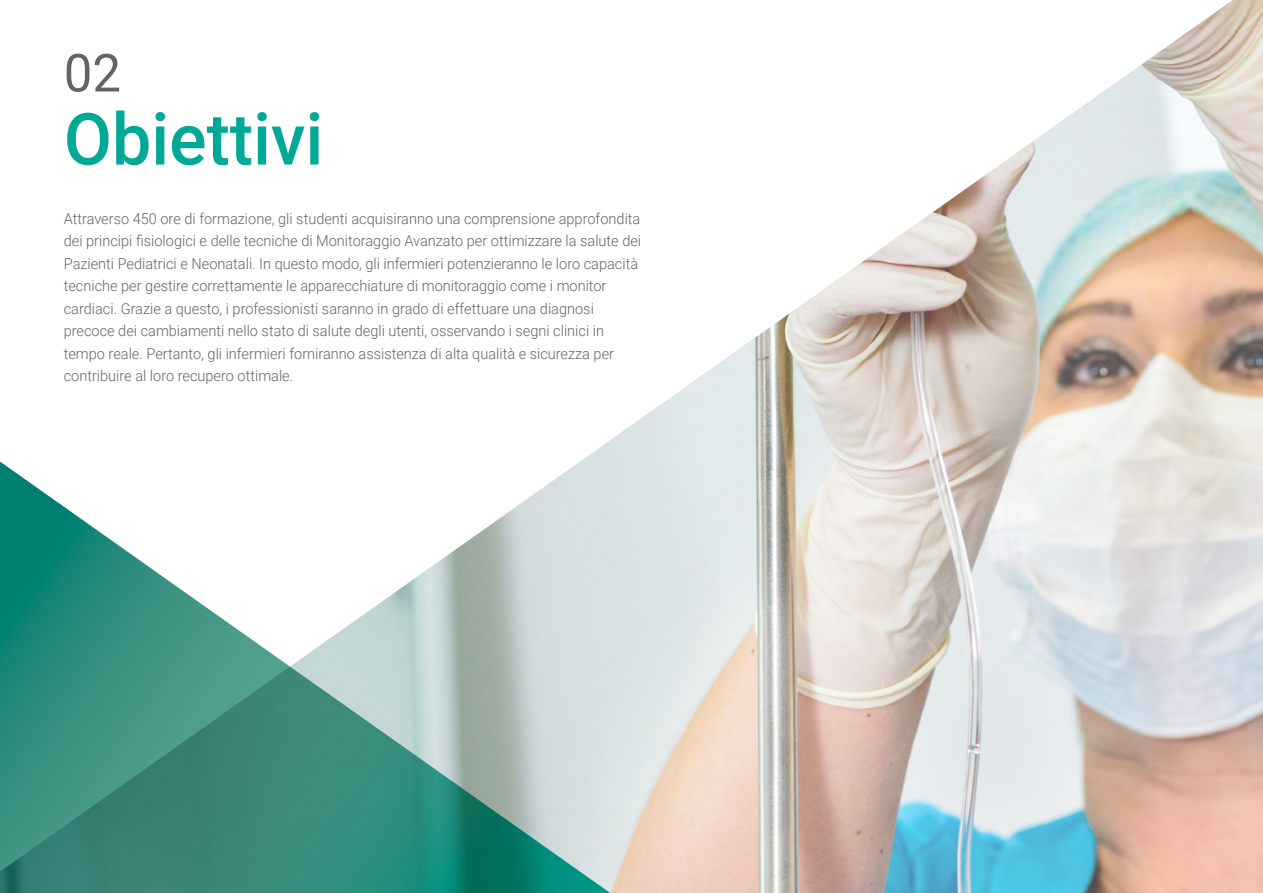
<style>
.page{position:relative;width:1263px;height:893px;background:#fff}
.page>*{position:absolute;margin:0;border:0;box-sizing:border-box;transform-origin:0 0}
.t1{font:500 72px "Roboto";color:#00a996}
.t2{font:52.5px "Roboto";color:#61646a}
.t3{font:300 15px/22.5px "Roboto";color:#61646a}
</style>
<div class="page">
<img style="left:602px;top:0;width:661px;height:893px">
<svg style="left:0;top:446px;width:640px;height:447px"></svg>
<h2 class="t2" style="left:64px;top:36px;width:59px">02</h2>
<h1 class="t1" style="left:64px;top:89px;width:261px">Obiettivi</h1>
<p class="t3" style="left:64px;top:207px;width:579px">Attraverso 450 ore di formazione, gli studenti acquisiranno una comprensione approfondita dei principi fisiologici e delle tecniche di Monitoraggio Avanzato per ottimizzare la salute dei Pazienti Pediatrici e Neonatali. In questo modo, gli infermieri potenzieranno le loro capacità tecniche per gestire correttamente le apparecchiature di monitoraggio come i monitor cardiaci. Grazie a questo, i professionisti saranno in grado di effettuare una diagnosi precoce dei cambiamenti nello stato di salute degli utenti, osservando i segni clinici in tempo reale. Pertanto, gli infermieri forniranno assistenza di alta qualità e sicurezza per contribuire al loro recupero ottimale.</p>
</div>
